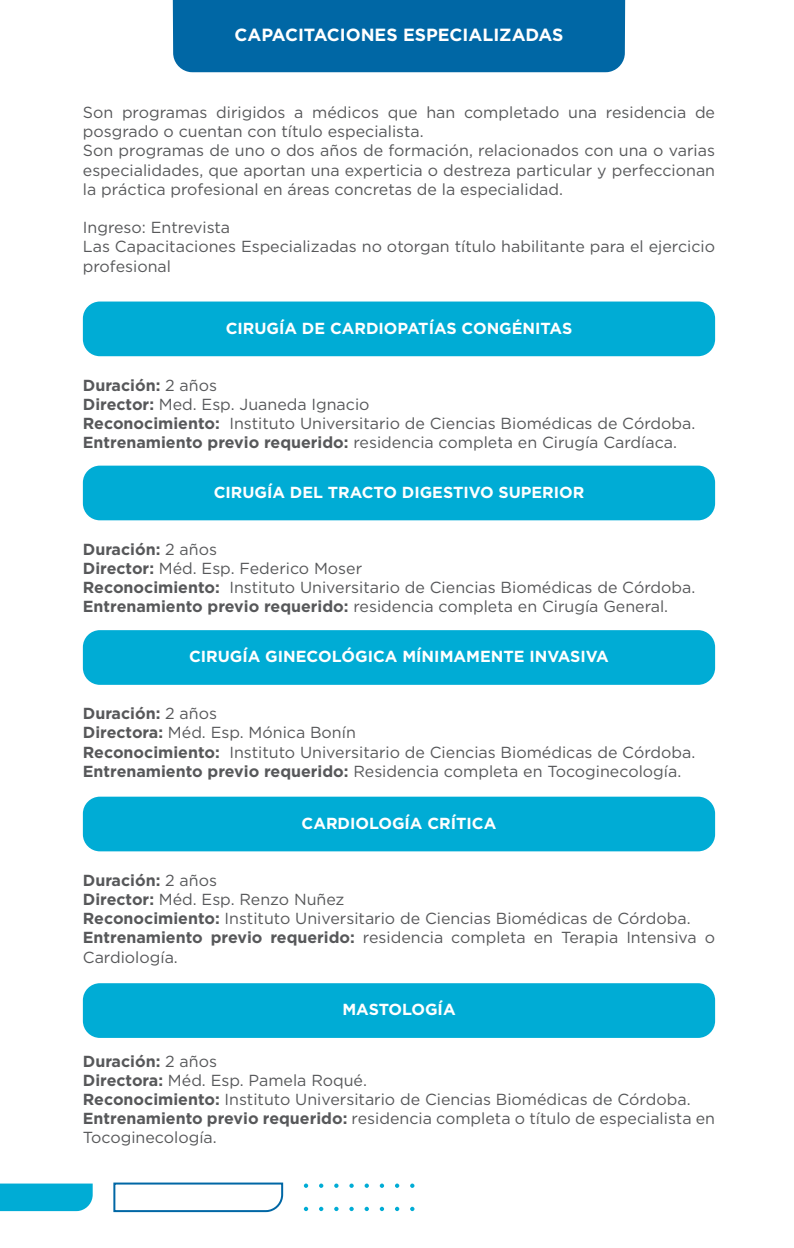
<style>
.page{position:relative;width:794px;height:1248px;background:#fff}
.page>*{position:absolute;margin:0;border:0;box-sizing:border-box;transform-origin:0 0}
.t1{font:700 17.6px "Gotham";color:#fff}
.t2{font:16px/19.2px "Gotham";color:#57585a}
.t3{font:700 16px "Gotham";color:#fff}
.s1{font-weight:700}
</style>
<div class="page">
<svg style="left:304px;top:1183px;width:4px;height:4px"></svg>
<svg style="left:319px;top:1183px;width:4px;height:4px"></svg>
<svg style="left:334px;top:1183px;width:4px;height:4px"></svg>
<svg style="left:349px;top:1183px;width:5px;height:4px"></svg>
<svg style="left:364px;top:1183px;width:5px;height:4px"></svg>
<svg style="left:380px;top:1183px;width:4px;height:4px"></svg>
<svg style="left:395px;top:1183px;width:4px;height:4px"></svg>
<svg style="left:410px;top:1183px;width:4px;height:4px"></svg>
<svg style="left:304px;top:1206px;width:4px;height:4px"></svg>
<svg style="left:319px;top:1206px;width:4px;height:4px"></svg>
<svg style="left:334px;top:1206px;width:4px;height:4px"></svg>
<svg style="left:349px;top:1206px;width:5px;height:4px"></svg>
<svg style="left:364px;top:1206px;width:5px;height:4px"></svg>
<svg style="left:380px;top:1206px;width:4px;height:4px"></svg>
<svg style="left:395px;top:1206px;width:4px;height:4px"></svg>
<svg style="left:410px;top:1206px;width:4px;height:4px"></svg>
<div style="left:0;top:1183px;width:93px;height:27px;background:#00acd5"></div>
<svg style="left:113px;top:1182px;width:171px;height:30px"></svg>
<div style="left:83px;top:301px;width:632px;height:55px;background:#00acd5;border-radius:17px"></div>
<div style="left:83px;top:630px;width:632px;height:54px;background:#00acd5;border-radius:17px"></div>
<div style="left:83px;top:796px;width:632px;height:55px;background:#00acd5;border-radius:17px"></div>
<div style="left:173px;top:0;width:452px;height:72px;background:#0067a5"></div>
<div style="left:83px;top:983px;width:632px;height:54px;background:#00acd5;border-radius:17px"></div>
<div style="left:83px;top:465px;width:632px;height:55px;background:#00acd5;border-radius:17px"></div>
<p class="t1" style="left:234px;top:25px;width:330px">CAPACITACIONES ESPECIALIZADAS</p>
<p class="t2" style="left:83px;top:102px;width:634px">Son programas dirigidos a médicos que han completado una residencia de posgrado o cuentan con título especialista.<br>Son programas de uno o dos años de formación, relacionados con una o varias especialidades, que aportan una experticia o destreza particular y perfeccionan la práctica profesional en áreas concretas de la especialidad.</p>
<p class="t2" style="left:83px;top:218px;width:633px">Ingreso: Entrevista<br>Las Capacitaciones Especializadas no otorgan título habilitante para el ejercicio profesional</p>
<p class="t3" style="left:226px;top:319px;width:348px">CIRUGÍA DE CARDIOPATÍAS CONGÉNITAS</p>
<p class="t2" style="left:83px;top:375px;width:614px"><span class="s1">Duración:</span> 2 años<br><span class="s1">Director:</span> Med. Esp. Juaneda Ignacio<br><span class="s1">Reconocimiento:</span> Instituto Universitario de Ciencias Biomédicas de Córdoba.<br><span class="s1">Entrenamiento previo requerido:</span> residencia completa en Cirugía Cardíaca.</p>
<p class="t3" style="left:214px;top:483px;width:372px">CIRUGÍA DEL TRACTO DIGESTIVO SUPERIOR</p>
<p class="t2" style="left:83px;top:539px;width:614px"><span class="s1">Duración:</span> 2 años<br><span class="s1">Director:</span> Méd. Esp. Federico Moser<br><span class="s1">Reconocimiento:</span> Instituto Universitario de Ciencias Biomédicas de Córdoba.<br><span class="s1">Entrenamiento previo requerido:</span> residencia completa en Cirugía General.</p>
<p class="t3" style="left:189px;top:647px;width:421px">CIRUGÍA GINECOLÓGICA MÍNIMAMENTE INVASIVA</p>
<p class="t2" style="left:83px;top:703px;width:614px"><span class="s1">Duración:</span> 2 años<br><span class="s1">Directora:</span> Méd. Esp. Mónica Bonín<br><span class="s1">Reconocimiento:</span> Instituto Universitario de Ciencias Biomédicas de Córdoba.<br><span class="s1">Entrenamiento previo requerido:</span> Residencia completa en Tocoginecología.</p>
<p class="t3" style="left:302px;top:814px;width:196px">CARDIOLOGÍA CRÍTICA</p>
<p class="t2" style="left:83px;top:870px;width:634px"><span class="s1">Duración:</span> 2 años<br><span class="s1">Director:</span> Méd. Esp. Renzo Nuñez<br><span class="s1">Reconocimiento:</span> Instituto Universitario de Ciencias Biomédicas de Córdoba.<br><span class="s1">Entrenamiento previo requerido:</span> residencia completa en Terapia Intensiva o Cardiología.</p>
<p class="t3" style="left:342px;top:1000px;width:115px">MASTOLOGÍA</p>
<p class="t2" style="left:83px;top:1050px;width:634px"><span class="s1">Duración:</span> 2 años<br><span class="s1">Directora:</span> Méd. Esp. Pamela Roqué.<br><span class="s1">Reconocimiento:</span> Instituto Universitario de Ciencias Biomédicas de Córdoba.<br><span class="s1">Entrenamiento previo requerido:</span> residencia completa o título de especialista en Tocoginecología.</p>
</div>
